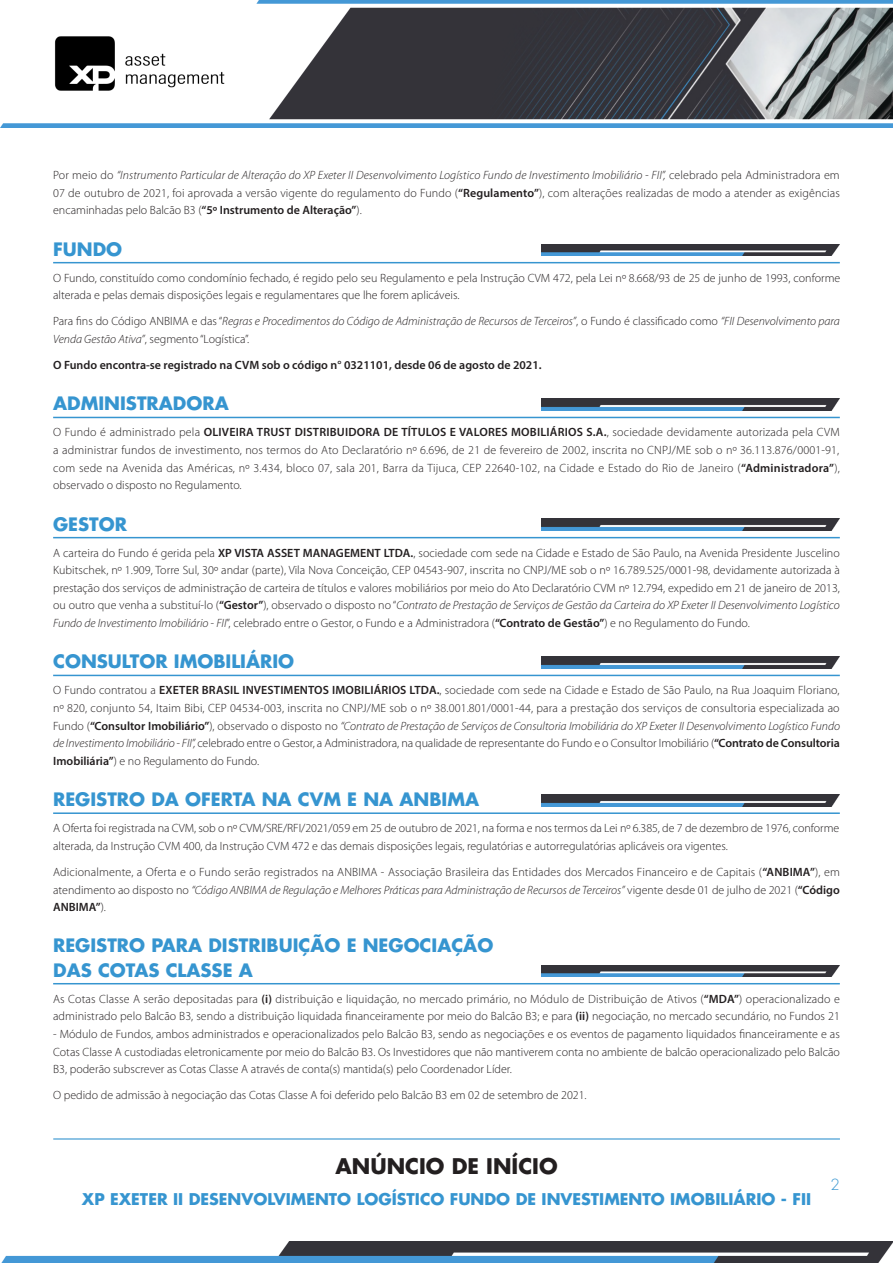
<style>
.page{position:relative;width:893px;height:1263px;background:#fff}
.page>*{position:absolute;margin:0;border:0;box-sizing:border-box;transform-origin:0 0}
.t1{font:700 21px "Futura LT";color:#231f20}
.ITEM{font:700 18px/24.2px "Futura LT";color:#3695d0}
.t2{font:700 15.75px "Futura LT";color:#3695d0}
.t3{font:300 15px "Futura LT";color:#3695d0}
.t4{font:300 12px/17.5px "Myriad Pro";color:#231f20;text-align:justify}
.t5{font:italic 300 12px/17.5px "Myriad Pro";color:#231f20}
.t6{font:600 12px "Myriad Pro";color:#231f20}
.s1{font-style:italic}
.s2{font-weight:600}
.s3{font-style:normal}
</style>
<div class="page">
<img style="left:1px;top:1242px;width:892px;height:21px">
<img style="left:0;top:0;width:893px;height:127px">
<hr style="left:53px;top:1138px;width:787px;height:1px;background:#3695d0">
<hr style="left:53px;top:262px;width:787px;height:1px;background:#3695d0">
<hr style="left:53px;top:417px;width:787px;height:1px;background:#3695d0">
<hr style="left:53px;top:537px;width:787px;height:1px;background:#3695d0">
<hr style="left:53px;top:675px;width:787px;height:1px;background:#3695d0">
<hr style="left:53px;top:812px;width:787px;height:2px;background:#3695d0">
<hr style="left:53px;top:983px;width:787px;height:1px;background:#3695d0">
<img style="left:542px;top:244px;width:297px;height:12px">
<img style="left:542px;top:399px;width:297px;height:11px">
<img style="left:542px;top:519px;width:297px;height:11px">
<img style="left:542px;top:657px;width:297px;height:11px">
<img style="left:542px;top:794px;width:297px;height:12px">
<img style="left:542px;top:965px;width:297px;height:11px">
<p class="t4" style="left:53px;top:167px;width:788px">Por meio do <span class="s1">“Instrumento Particular de Alteração do XP Exeter II Desenvolvimento Logístico Fundo de Investimento Imobiliário - FII”,</span> celebrado pela Administradora em 07 de outubro de 2021, foi aprovada a versão vigente do regulamento do Fundo (<span class="s2">“Regulamento”</span>), com alterações realizadas de modo a atender as exigências encaminhadas pelo Balcão B3 (<span class="s2">“5º Instrumento de Alteração”</span>).</p>
<p class="ITEM" style="left:53px;top:236px;width:71px">FUNDO</p>
<p class="t4" style="left:53px;top:269px;width:789px">O Fundo, constituído como condomínio fechado, é regido pelo seu Regulamento e pela Instrução CVM 472, pela Lei nº 8.668/93 de 25 de junho de 1993, conforme alterada e pelas demais disposições legais e regulamentares que lhe forem aplicáveis.</p>
<p class="t5" style="left:53px;top:313px;width:788px"><span class="s3">Para fins do Código ANBIMA e das “</span>Regras e Procedimentos do Código de Administração de Recursos de Terceiros”<span class="s3">, o Fundo é classificado como</span> “FII Desenvolvimento para<br>Venda Gestão Ativa”<span class="s3">, segmento “Logística”.</span></p>
<p class="t6" style="left:53px;top:357px;width:490px">O Fundo encontra-se registrado na CVM sob o código n° 0321101, desde 06 de agosto de 2021.</p>
<p class="ITEM" style="left:53px;top:391px;width:177px">ADMINISTRADORA</p>
<p class="t4" style="left:53px;top:424px;width:788px">O Fundo é administrado pela <span class="s2">OLIVEIRA TRUST DISTRIBUIDORA DE TÍTULOS E VALORES MOBILIÁRIOS S.A.</span>, sociedade devidamente autorizada pela CVM a administrar fundos de investimento, nos termos do Ato Declaratório nº 6.696, de 21 de fevereiro de 2002, inscrita no CNPJ/ME sob o nº 36.113.876/0001-91, com sede na Avenida das Américas, nº 3.434, bloco 07, sala 201, Barra da Tijuca, CEP 22640-102, na Cidade e Estado do Rio de Janeiro (<span class="s2">“Administradora”</span>), observado o disposto no Regulamento.</p>
<p class="ITEM" style="left:53px;top:511px;width:75px">GESTOR</p>
<p class="t4" style="left:53px;top:544px;width:788px">A carteira do Fundo é gerida pela <span class="s2">XP VISTA ASSET MANAGEMENT LTDA.</span>, sociedade com sede na Cidade e Estado de São Paulo, na Avenida Presidente Juscelino Kubitschek, nº 1.909, Torre Sul, 30º andar (parte), Vila Nova Conceição, CEP 04543-907, inscrita no CNPJ/ME sob o nº 16.789.525/0001-98, devidamente autorizada à prestação dos serviços de administração de carteira de títulos e valores mobiliários por meio do Ato Declaratório CVM nº 12.794, expedido em 21 de janeiro de 2013, ou outro que venha a substituí-lo (<span class="s2">“Gestor”</span>), observado o disposto no “<span class="s1">Contrato de Prestação de Serviços de Gestão da Carteira do XP Exeter II Desenvolvimento Logístico Fundo de Investimento Imobiliário - FII</span>”, celebrado entre o Gestor, o Fundo e a Administradora (<span class="s2">“Contrato de Gestão”</span>) e no Regulamento do Fundo.</p>
<p class="ITEM" style="left:53px;top:649px;width:243px">CONSULTOR IMOBILIÁRIO</p>
<p class="t4" style="left:53px;top:682px;width:788px">O Fundo contratou a <span class="s2">EXETER BRASIL INVESTIMENTOS IMOBILIÁRIOS LTDA.</span>, sociedade com sede na Cidade e Estado de São Paulo, na Rua Joaquim Floriano, nº 820, conjunto 54, Itaim Bibi, CEP 04534-003, inscrita no CNPJ/ME sob o nº 38.001.801/0001-44, para a prestação dos serviços de consultoria especializada ao Fundo (<span class="s2">“Consultor Imobiliário”</span>), observado o disposto no <span class="s1">“Contrato de Prestação de Serviços de Consultoria Imobiliária do XP Exeter II Desenvolvimento Logístico Fundo de Investimento Imobiliário - FII”,</span> celebrado entre o Gestor, a Administradora, na qualidade de representante do Fundo e o Consultor Imobiliário (<span class="s2">“Contrato de Consultoria Imobiliária”</span>) e no Regulamento do Fundo.</p>
<p class="ITEM" style="left:53px;top:787px;width:427px">REGISTRO DA OFERTA NA CVM E NA ANBIMA</p>
<p class="t4" style="left:53px;top:820px;width:788px">A Oferta foi registrada na CVM, sob o nº CVM/SRE/RFI/2021/059 em 25 de outubro de 2021, na forma e nos termos da Lei nº 6.385, de 7 de dezembro de 1976, conforme alterada, da Instrução CVM 400, da Instrução CVM 472 e das demais disposições legais, regulatórias e autorregulatórias aplicáveis ora vigentes.</p>
<p class="t4" style="left:53px;top:863px;width:788px">Adicionalmente, a Oferta e o Fundo serão registrados na ANBIMA - Associação Brasileira das Entidades dos Mercados Financeiro e de Capitais (<span class="s2">“ANBIMA”</span>), em atendimento ao disposto no <span class="s1">“Código ANBIMA de Regulação e Melhores Práticas para Administração de Recursos de Terceiros”</span> vigente desde 01 de julho de 2021 (<span class="s2">“Código ANBIMA”</span>).</p>
<p class="ITEM" style="left:53px;top:933px;width:442px">REGISTRO PARA DISTRIBUIÇÃO E NEGOCIAÇÃO<br>DAS COTAS CLASSE A</p>
<p class="t4" style="left:53px;top:990px;width:788px">As Cotas Classe A serão depositadas para <span class="s2">(i)</span> distribuição e liquidação, no mercado primário, no Módulo de Distribuição de Ativos (<span class="s2">“MDA”</span>) operacionalizado e administrado pelo Balcão B3, sendo a distribuição liquidada financeiramente por meio do Balcão B3; e para <span class="s2">(ii)</span> negociação, no mercado secundário, no Fundos 21</p>
<p class="t4" style="left:53px;top:1025px;width:788px">- Módulo de Fundos, ambos administrados e operacionalizados pelo Balcão B3, sendo as negociações e os eventos de pagamento liquidados financeiramente e as Cotas Classe A custodiadas eletronicamente por meio do Balcão B3. Os Investidores que não mantiverem conta no ambiente de balcão operacionalizado pelo Balcão B3, poderão subscrever as Cotas Classe A através de conta(s) mantida(s) pelo Coordenador Líder.</p>
<p class="t4" style="left:53px;top:1087px;width:535px">O pedido de admissão à negociação das Cotas Classe A foi deferido pelo Balcão B3 em 02 de setembro de 2021.</p>
<h1 class="t1" style="left:335px;top:1152px;width:224px">ANÚNCIO DE INÍCIO</h1>
<h3 class="t2" style="left:82px;top:1189px;width:731px">XP EXETER II DESENVOLVIMENTO LOGÍSTICO FUNDO DE INVESTIMENTO IMOBILIÁRIO - FII</h3>
<p class="t3" style="left:831px;top:1175px;width:11px">2</p>
</div>
